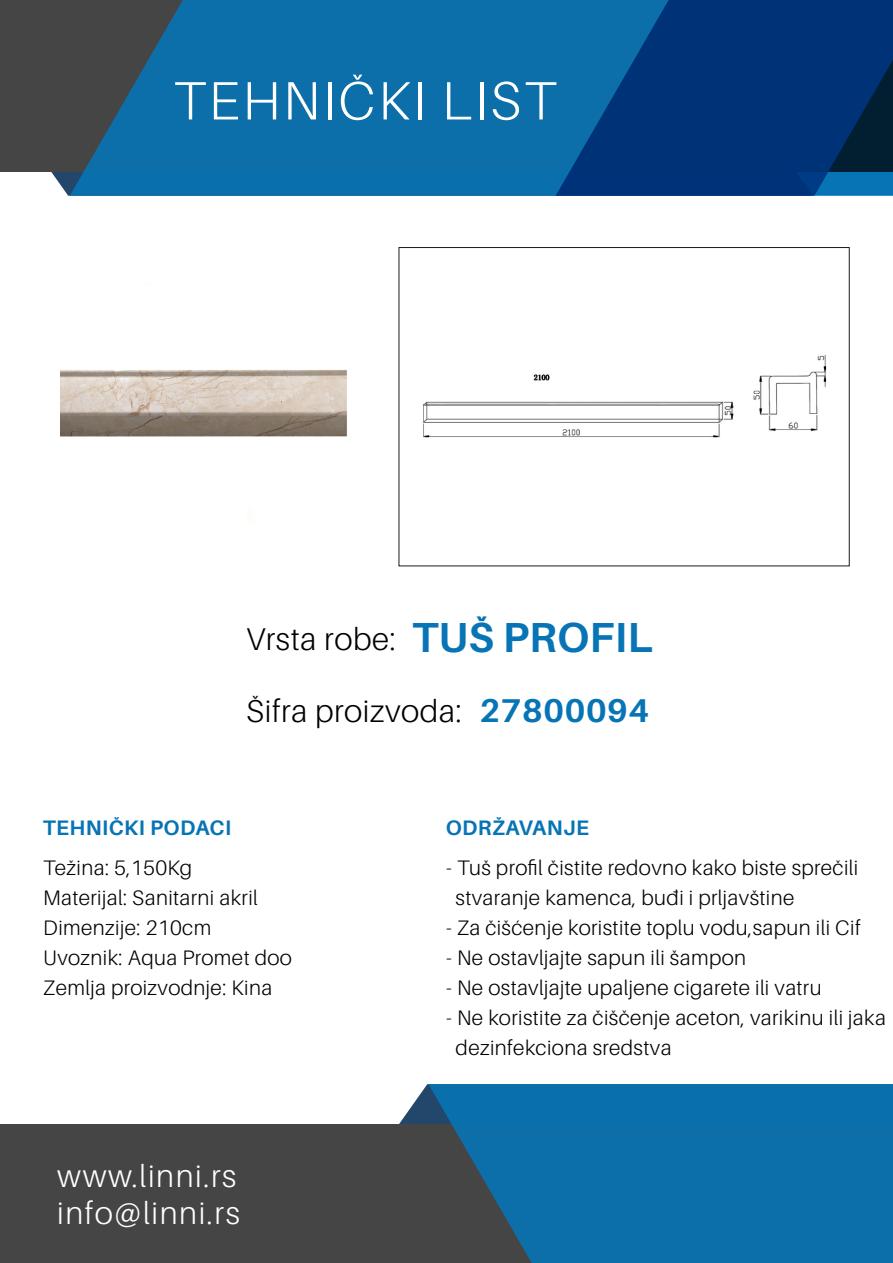
<style>
.page{position:relative;width:893px;height:1263px;background:#fff}
.page>*{position:absolute;margin:0;border:0;box-sizing:border-box;transform-origin:0 0}
.t1{font:300 54px "Aileron";letter-spacing:.05em;color:#fff}
.t2{font:700 42px "Aileron";letter-spacing:.01em;color:#0774b5}
.t3{font:700 33px "Aileron";letter-spacing:.02em;color:#0774b5}
.t4{font:300 31.5px/37.8px "Aileron";letter-spacing:.05em;color:#fff}
.t5{font:300 31.5px "Aileron";letter-spacing:.02em;color:#000}
.t6{font:300 21px/30px "Aileron";letter-spacing:.02em;color:#000}
.t7{font:700 21px "Aileron";letter-spacing:.02em;color:#0774b5}
</style>
<div class="page">
<svg style="left:294px;top:1084px;width:134px;height:41px"></svg>
<div style="left:0;top:1125px;width:893px;height:138px;background:#454545"></div>
<svg style="left:428px;top:1084px;width:465px;height:179px;fill:#0d6fa9"></svg>
<div style="left:0;top:0;width:893px;height:172px;background:#454545"></div>
<svg style="left:70px;top:0;width:486px;height:196px;background:#136a9d"></svg>
<svg style="left:556px;top:0;width:337px;height:196px;background:#023c7d"></svg>
<div style="left:614px;top:1084px;width:179px;height:179px;background:#0d6fa9"></div>
<div style="left:399px;top:247px;width:451px;height:319px;border:1px solid #231916"></div>
<img style="left:60px;top:369px;width:287px;height:68px">
<img style="left:423px;top:355px;width:404px;height:83px">
<h1 class="t1" style="left:173px;top:71px;width:384px">TEHNIČKI LIST</h1>
<h3 class="t5" style="left:246px;top:622px;width:151px">Vrsta robe:</h3>
<h2 class="t2" style="left:412px;top:613px;width:242px">TUŠ PROFIL</h2>
<h3 class="t5" style="left:246px;top:694px;width:217px">Šifra proizvoda:</h3>
<h3 class="t3" style="left:480px;top:692px;width:171px">27800094</h3>
<p class="t7" style="left:43px;top:816px;width:190px">TEHNIČKI PODACI</p>
<p class="t6" style="left:43px;top:853px;width:250px">Težina: 5,150Kg<br>Materijal: Sanitarni akril<br>Dimenzije: 210cm<br>Uvoznik: Aqua Promet doo<br>Zemlja proizvodnje: Kina</p>
<h3 class="t4" style="left:57px;top:1157px;width:184px">www.linni.rs info@linni.rs</h3>
<p class="t7" style="left:446px;top:816px;width:145px">ODRŽAVANJE</p>
<p class="t6" style="left:456px;top:853px;width:404px;text-indent:-9px">- Tuš profil čistite redovno kako biste sprečili stvaranje kamenca, buđi i prljavštine</p>
<p class="t6" style="left:446px;top:913px;width:416px">- Za čišćenje koristite toplu vodu,sapun ili Cif</p>
<p class="t6" style="left:446px;top:943px;width:302px">- Ne ostavljajte sapun ili šampon</p>
<p class="t6" style="left:446px;top:973px;width:377px">- Ne ostavljajte upaljene cigarete ili vatru</p>
<p class="t6" style="left:456px;top:1003px;width:432px;text-indent:-9px">- Ne koristite za čiščenje aceton, varikinu ili jaka dezinfekciona sredstva</p>
</div>
